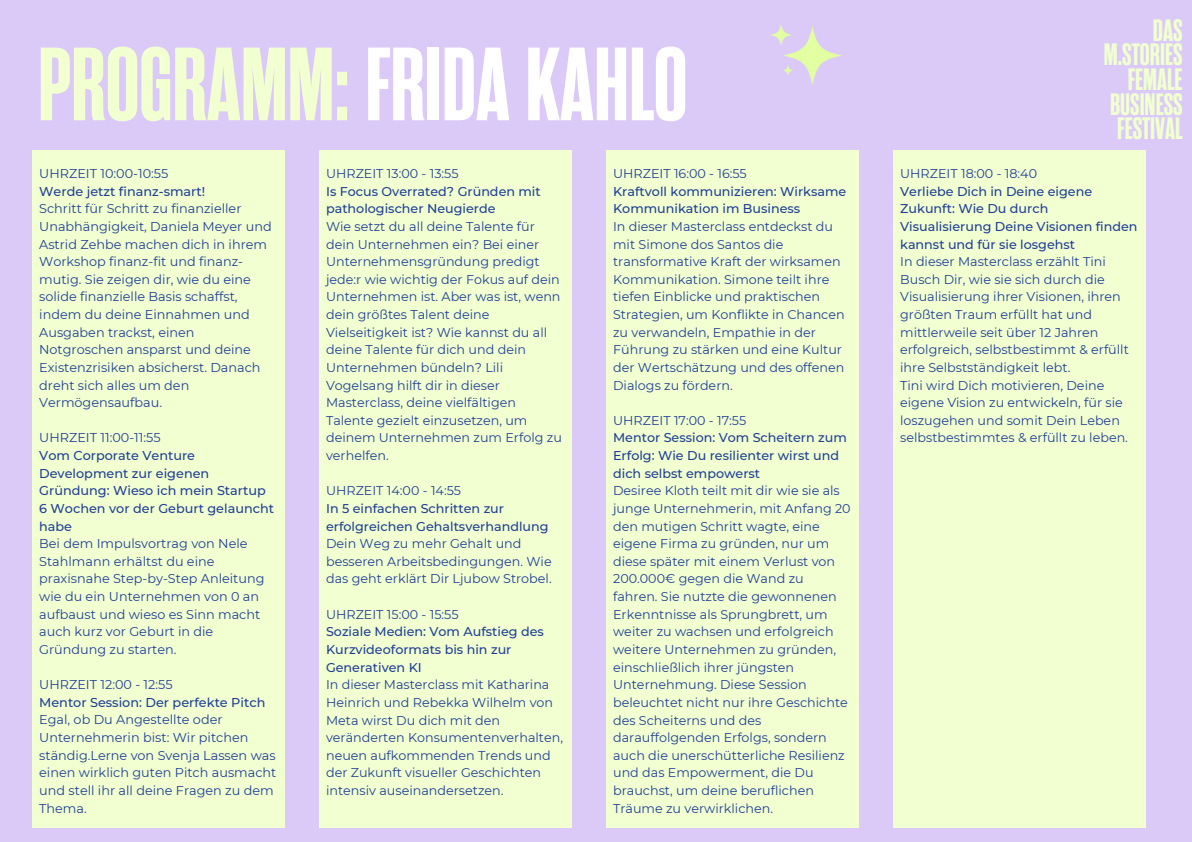
<style>
.page{position:relative;width:1192px;height:842px;background:#dbcaf7}
.page>*{position:absolute;margin:0;border:0;box-sizing:border-box;transform-origin:0 0}
.t1{font:700 103.85px "Rama Gothic MW01";color:#fff}
.t2{font:700 30.9px/24.6px "Rama Gothic MW01";color:#f1ffd1;text-align:right}
.t3{font:12.8px/17.6px "Montserrat";color:#213f95}
.t4{font:500 12.8px/17.6px "Montserrat";color:#213f95}
.t5{font:12.7px/17.6px "Montserrat";color:#213f95}
.t6{font:500 12.7px/17.6px "Montserrat";color:#213f95}
.s1{color:#f1ffd1}
</style>
<div class="page">
<div style="left:319px;top:150px;width:253px;height:677px;background:#f1ffd1"></div>
<img style="left:770px;top:24px;width:72px;height:60px">
<div style="left:32px;top:150px;width:252px;height:677px;background:#f1ffd1"></div>
<div style="left:606px;top:150px;width:253px;height:677px;background:#f1ffd1"></div>
<div style="left:893px;top:150px;width:253px;height:677px;background:#f1ffd1"></div>
<h1 class="t1" style="left:38px;top:32px;width:651px"><span class="s1">PROGRAMM:</span> FRIDAKAHLO</h1>
<p class="t3" style="left:39px;top:165px;width:131px">UHRZEIT 10:00-10:55</p>
<p class="t4" style="left:39px;top:182px;width:168px">Werde jetzt finanz-smart!</p>
<p class="t3" style="left:39px;top:200px;width:234px">Schritt für Schritt zu finanzieller<br>Unabhängigkeit, Daniela Meyer und<br>Astrid Zehbe machen dich in ihrem<br>Workshop finanz-fit und finanz&shy;mutig. Sie zeigen dir, wie du eine solide finanzielle Basis schaffst, indem du deine Einnahmen und<br>Ausgaben trackst, einen<br>Notgroschen ansparst und deine<br>Existenzrisiken absicherst. Danach dreht sich alles um den<br>Vermögensaufbau.</p>
<p class="t3" style="left:39px;top:429px;width:123px">UHRZEIT 11:00-11:55</p>
<p class="t4" style="left:39px;top:447px;width:236px">Vom Corporate Venture<br>Development zur eigenen<br>Gründung: Wieso ich mein Startup<br>6 Wochen vor der Geburt gelauncht habe</p>
<p class="t3" style="left:39px;top:535px;width:227px">Bei dem Impulsvortrag von Nele<br>Stahlmann erhältst du eine praxisnahe Step-by-Step Anleitung wie du ein Unternehmen von 0 an aufbaust und wieso es Sinn macht auch kurz vor Geburt in die<br>Gründung zu starten.</p>
<p class="t3" style="left:39px;top:676px;width:135px">UHRZEIT 12:00 - 12:55</p>
<p class="t4" style="left:39px;top:693px;width:228px">Mentor Session: Der perfekte Pitch</p>
<p class="t3" style="left:39px;top:711px;width:239px">Egal, ob Du Angestellte oder<br>Unternehmerin bist: Wir pitchen ständig.Lerne von Svenja Lassen was einen wirklich guten Pitch ausmacht und stell ihr all deine Fragen zu dem<br>Thema.</p>
<p class="t5" style="left:326px;top:165px;width:134px">UHRZEIT 13:00 - 13:55</p>
<p class="t6" style="left:326px;top:182px;width:216px">Is Focus Overrated? Gründen mit pathologischer Neugierde</p>
<p class="t5" style="left:326px;top:218px;width:237px">Wie setzt du all deine Talente für dein Unternehmen ein? Bei einer<br>Unternehmensgründung predigt jede:r wie wichtig der Fokus auf dein<br>Unternehmen ist. Aber was ist, wenn dein größtes Talent deine<br>Vielseitigkeit ist? Wie kannst du all deine Talente für dich und dein<br>Unternehmen bündeln? Lili<br>Vogelsang hilft dir in dieser<br>Masterclass, deine vielfältigen<br>Talente gezielt einzusetzen, um deinem Unternehmen zum Erfolg zu verhelfen.</p>
<p class="t5" style="left:326px;top:482px;width:137px">UHRZEIT 14:00 - 14:55</p>
<p class="t6" style="left:326px;top:500px;width:224px">In 5 einfachen Schritten zur erfolgreichen Gehaltsverhandlung</p>
<p class="t5" style="left:326px;top:535px;width:227px">Dein Weg zu mehr Gehalt und besseren Arbeitsbedingungen. Wie das geht erklärt Dir Ljubow Strobel.</p>
<p class="t5" style="left:326px;top:605px;width:134px">UHRZEIT 15:00 - 15:55</p>
<p class="t6" style="left:326px;top:623px;width:219px">Soziale Medien: Vom Aufstieg des<br>Kurzvideoformats bis hin zur<br>Generativen KI</p>
<p class="t5" style="left:326px;top:676px;width:239px">In dieser Masterclass mit Katharina<br>Heinrich und Rebekka Wilhelm von<br>Meta wirst Du dich mit den veränderten Konsumentenverhalten, neuen aufkommenden Trends und der Zukunft visueller Geschichten intensiv auseinandersetzen.</p>
<p class="t5" style="left:613px;top:165px;width:135px">UHRZEIT 16:00 - 16:55</p>
<p class="t6" style="left:613px;top:182px;width:235px">Kraftvoll kommunizieren: Wirksame<br>Kommunikation im Business</p>
<p class="t5" style="left:613px;top:218px;width:233px">In dieser Masterclass entdeckst du mit Simone dos Santos die transformative Kraft der wirksamen<br>Kommunikation. Simone teilt ihre tiefen Einblicke und praktischen<br>Strategien, um Konflikte in Chancen zu verwandeln, Empathie in der<br>Führung zu stärken und eine Kultur der Wertschätzung und des offenen<br>Dialogs zu fördern.</p>
<p class="t5" style="left:613px;top:411px;width:135px">UHRZEIT 17:00 - 17:55</p>
<p class="t6" style="left:613px;top:429px;width:235px">Mentor Session: Vom Scheitern zum<br>Erfolg: Wie Du resilienter wirst und dich selbst empowerst</p>
<p class="t5" style="left:613px;top:482px;width:239px">Desiree Kloth teilt mit dir wie sie als junge Unternehmerin, mit Anfang 20 den mutigen Schritt wagte, eine eigene Firma zu gründen, nur um diese später mit einem Verlust von<br>200.000€ gegen die Wand zu fahren. Sie nutzte die gewonnenen<br>Erkenntnisse als Sprungbrett, um weiter zu wachsen und erfolgreich weitere Unternehmen zu gründen, einschließlich ihrer jüngsten<br>Unternehmung. Diese Session beleuchtet nicht nur ihre Geschichte des Scheiterns und des darauffolgenden Erfolgs, sondern auch die unerschütterliche Resilienz und das Empowerment, die Du brauchst, um deine beruflichen<br>Träume zu verwirklichen.</p>
<h2 class="t2" style="left:1104px;top:18px;width:80px">DAS<br>M.STORIES<br>FEMALE<br>BUSINESS<br>FESTIVAL</h2>
<p class="t5" style="left:900px;top:165px;width:138px">UHRZEIT 18:00 - 18:40</p>
<p class="t6" style="left:900px;top:182px;width:239px">Verliebe Dich in Deine eigene<br>Zukunft: Wie Du durch<br>Visualisierung Deine Visionen finden kannst und für sie losgehst</p>
<p class="t5" style="left:900px;top:253px;width:230px">In dieser Masterclass erzählt Tini Busch Dir, wie sie sich durch die Visualisierung ihrer Visionen, ihren größten Traum erfüllt hat und mittlerweile seit über 12 Jahren erfolgreich, selbstbestimmt &amp; erfüllt ihre Selbstständigkeit lebt.<br>Tini wird Dich motivieren, Deine eigene Vision zu entwickeln, für sie loszugehen und somit Dein Leben selbstbestimmtes &amp; erfüllt zu leben.</p>
</div>
